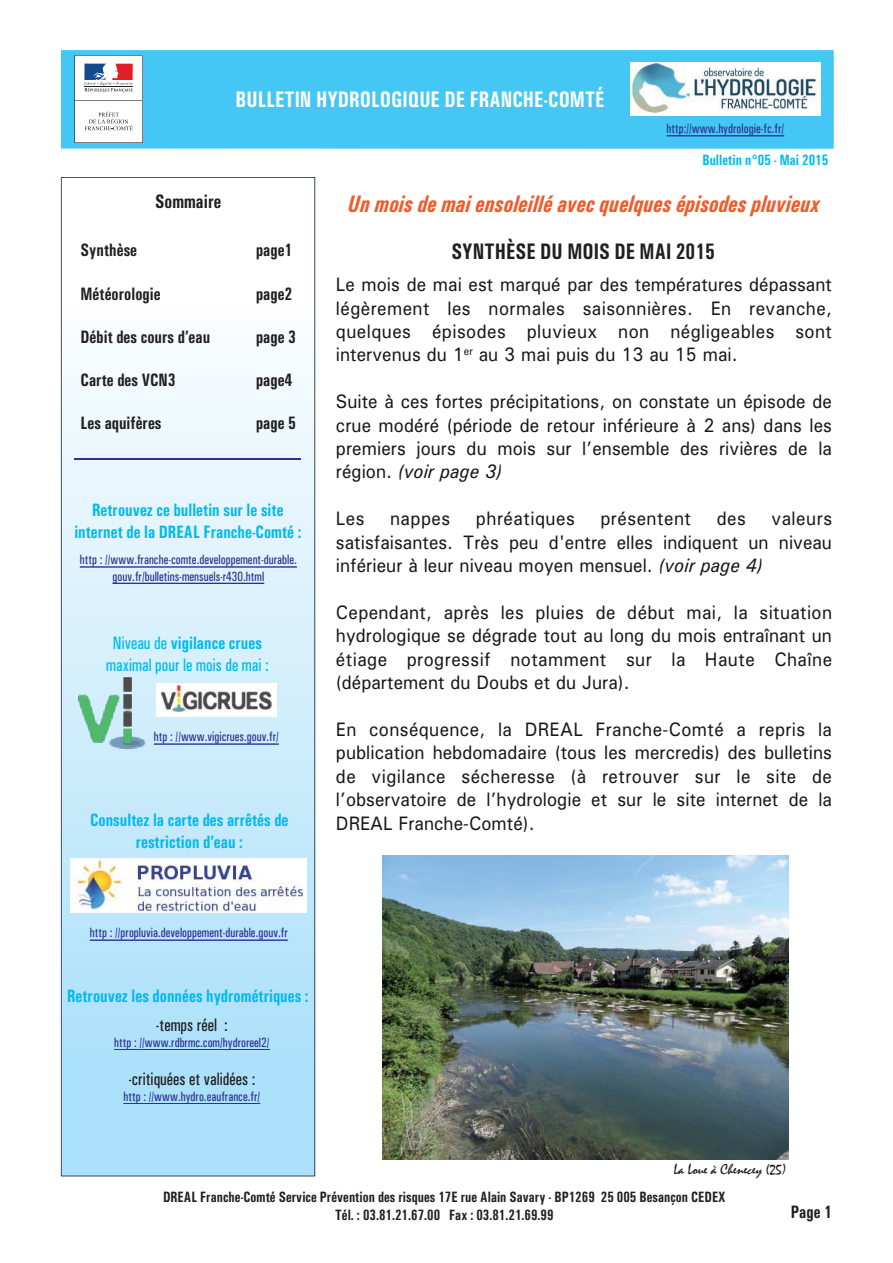
<style>
.page{position:relative;width:893px;height:1263px;background:#fff}
.page>*{position:absolute;margin:0;border:0;box-sizing:border-box;transform-origin:0 0}
.t1{font:italic 700 24px "Univers Condensed";color:#f15a29;scale:.9 1}
.t2{font:700 22.5px "Univers Condensed";color:#fff;scale:.9 1}
.t3{font:700 22.5px "Univers Condensed";color:#231f20;scale:.9 1}
.t4{font:19.5px/23.4px "Univers";color:#1a171b;text-align:justify;scale:.9 1}
.t5{font:19.5px "Univers";letter-spacing:.025em;color:#1a171b;scale:.9 1}
.t6{font:700 19.5px "Univers Condensed";color:#231f20;scale:.9 1}
.t7{font:700 18px/21.6px "Univers Condensed";color:#00b9f1;text-align:center;scale:.9 1}
.t8{font:700 18px "Univers Condensed";color:#231f20;scale:.9 1}
.t9{font:18px/21.6px "Univers Condensed";color:#00b9f1;text-align:center;scale:.9 1}
.t10{font:18px "Univers Condensed";color:#231f20;scale:.9 1}
.t11{font:700 15px/18px "Univers Condensed";color:#231f20;text-align:center;scale:.9 1}
.t12{font:700 15px "Univers Condensed";color:#00b9f1;scale:.9 1}
.t13{font:15px "Mistral";color:#1a171b}
.t14{font:13.5px/16.2px "Univers Condensed";color:#2e3092;text-align:center;scale:.9 1}
.s1{font-weight:700}
.s2{font-style:italic}
.s3{font-weight:400;color:#231f20}
</style>
<div class="page">
<img style="left:383px;top:855px;width:405px;height:304px">
<div style="left:61px;top:50px;width:773px;height:98px;background:#44c7f4"></div>
<svg style="left:74px;top:55px;width:69px;height:88px"></svg>
<svg style="left:61px;top:177px;width:254px;height:999px"></svg>
<img style="left:156px;top:681px;width:121px;height:3px">
<img style="left:156px;top:684px;width:121px;height:32px">
<svg style="left:154px;top:744px;width:125px;height:1px"></svg>
<img style="left:77px;top:676px;width:70px;height:77px">
<svg style="left:114px;top:1049px;width:156px;height:1px"></svg>
<svg style="left:124px;top:1103px;width:136px;height:1px"></svg>
<svg style="left:667px;top:136px;width:117px;height:1px"></svg>
<img style="left:630px;top:62px;width:190px;height:54px">
<hr style="left:75px;top:458px;width:226px;height:2px;background:#2e3092">
<svg style="left:90px;top:940px;width:198px;height:1px"></svg>
<svg style="left:80px;top:567px;width:217px;height:1px"></svg>
<svg style="left:113px;top:583px;width:151px;height:1px"></svg>
<img style="left:71px;top:858px;width:235px;height:54px">
<p class="t6" style="left:155px;top:194px;width:75px">Sommaire</p>
<p class="t2" style="left:236px;top:91px;width:412px">BULLETIN HYDROLOGIQUE DE FRANCHE-COMTÉ</p>
<p class="t14" style="left:667px;top:122px;width:132px">http://www.hydrologie-fc.fr/</p>
<p class="t12" style="left:702px;top:155px;width:141px">Bulletin n°05 - Mai 2015</p>
<p class="t1" style="left:348px;top:189px;width:526px">Un mois de mai ensoleillé avec quelques épisodes pluvieux</p>
<p class="t8" style="left:81px;top:244px;width:64px">Synthèse</p>
<p class="t8" style="left:81px;top:287px;width:91px">Météorologie</p>
<p class="t8" style="left:81px;top:330px;width:146px">Débit des cours d’eau</p>
<p class="t8" style="left:81px;top:374px;width:107px">Carte des VCN3</p>
<p class="t8" style="left:81px;top:417px;width:91px">Les aquifères</p>
<p class="t8" style="left:256px;top:244px;width:42px">page1</p>
<p class="t8" style="left:256px;top:287px;width:42px">page2</p>
<p class="t8" style="left:256px;top:330px;width:46px">page 3</p>
<p class="t8" style="left:256px;top:374px;width:42px">page4</p>
<p class="t8" style="left:256px;top:417px;width:46px">page 5</p>
<p class="t7" style="left:74px;top:501px;width:254px">Retrouvez ce bulletin sur le site internet de la DREAL Franche-Comté :</p>
<p class="t14" style="left:80px;top:553px;width:243px">http : //www.franche-comte.developpement-durable. gouv.fr/bulletins-mensuels-r430.html</p>
<p class="t9" style="left:106px;top:634px;width:182px">Niveau de <span class="s1">vigilance crues </span>maximal pour le mois de mai :</p>
<p class="t14" style="left:154px;top:730px;width:140px">htp : //www.vigicrues.gouv.fr/</p>
<p class="t7" style="left:90px;top:811px;width:222px">Consultez la carte des arrêtés de restriction d’eau :</p>
<p class="t3" style="left:451px;top:243px;width:294px">SYNTHÈSE DU MOIS DE MAI 2015</p>
<p class="t4" style="left:336px;top:274px;width:553px">Le mois de mai est marqué par des températures dépassant légèrement les normales saisonnières. En revanche, quelques épisodes pluvieux non négligeables sont intervenus du 1<sup>er</sup> au 3 mai puis du 13 au 15 mai.</p>
<p class="t4" style="left:336px;top:391px;width:553px">Suite à ces fortes précipitations, on constate un épisode de crue modéré (période de retour inférieure à 2 ans) dans les premiers jours du mois sur l’ensemble des rivières de la région. <span class="s2">(voir page 3)</span></p>
<p class="t4" style="left:336px;top:508px;width:33px">Les</p>
<p class="t4" style="left:390px;top:508px;width:68px">nappes</p>
<p class="t5" style="left:476px;top:511px;width:111px">phréatiques</p>
<p class="t5" style="left:600px;top:511px;width:102px">présentent</p>
<p class="t4" style="left:717px;top:508px;width:34px">des</p>
<p class="t4" style="left:336px;top:508px;width:553px;text-indent:435px">valeurs satisfaisantes. Très peu d'entre elles indiquent un niveau inférieur à leur niveau moyen mensuel. <span class="s2">(voir page 4)</span></p>
<p class="t4" style="left:336px;top:602px;width:553px">Cependant, après les pluies de début mai, la situation hydrologique se dégrade tout au long du mois entraînant un étiage progressif notamment sur la Haute Chaîne (département du Doubs et du Jura).</p>
<p class="t4" style="left:336px;top:719px;width:553px">En conséquence, la DREAL Franche-Comté a repris la publication hebdomadaire (tous les mercredis) des bulletins de vigilance sécheresse (à retrouver sur le site de l’observatoire de l’hydrologie et sur le site internet de la DREAL Franche-Comté).</p>
<p class="t14" style="left:90px;top:926px;width:221px">http : //propluvia.developpement-durable.gouv.fr</p>
<p class="t7" style="left:67px;top:984px;width:270px;line-height:28.2px">Retrouvez les données hydrométriques : <span class="s3">-temps réel :</span></p>
<p class="t14" style="left:114px;top:1035px;width:174px">http : //www.rdbrmc.com/hydroreel2/</p>
<p class="t10" style="left:128px;top:1072px;width:143px">-critiquées et validées :</p>
<p class="t14" style="left:124px;top:1089px;width:153px">http : //www.hydro.eaufrance.fr/</p>
<p class="t13" style="left:674px;top:1163px;width:114px">La Loue à Chenecey (25)</p>
<p class="t11" style="left:163px;top:1189px;width:627px">DREAL Franche-Comté Service Prévention des risques 17E rue Alain Savary - BP1269 25 005 Besançon CEDEX<br>Tél. : 03.81.21.67.00 Fax : 03.81.21.69.99</p>
<p class="t8" style="left:791px;top:1205px;width:47px">Page 1</p>
</div>
